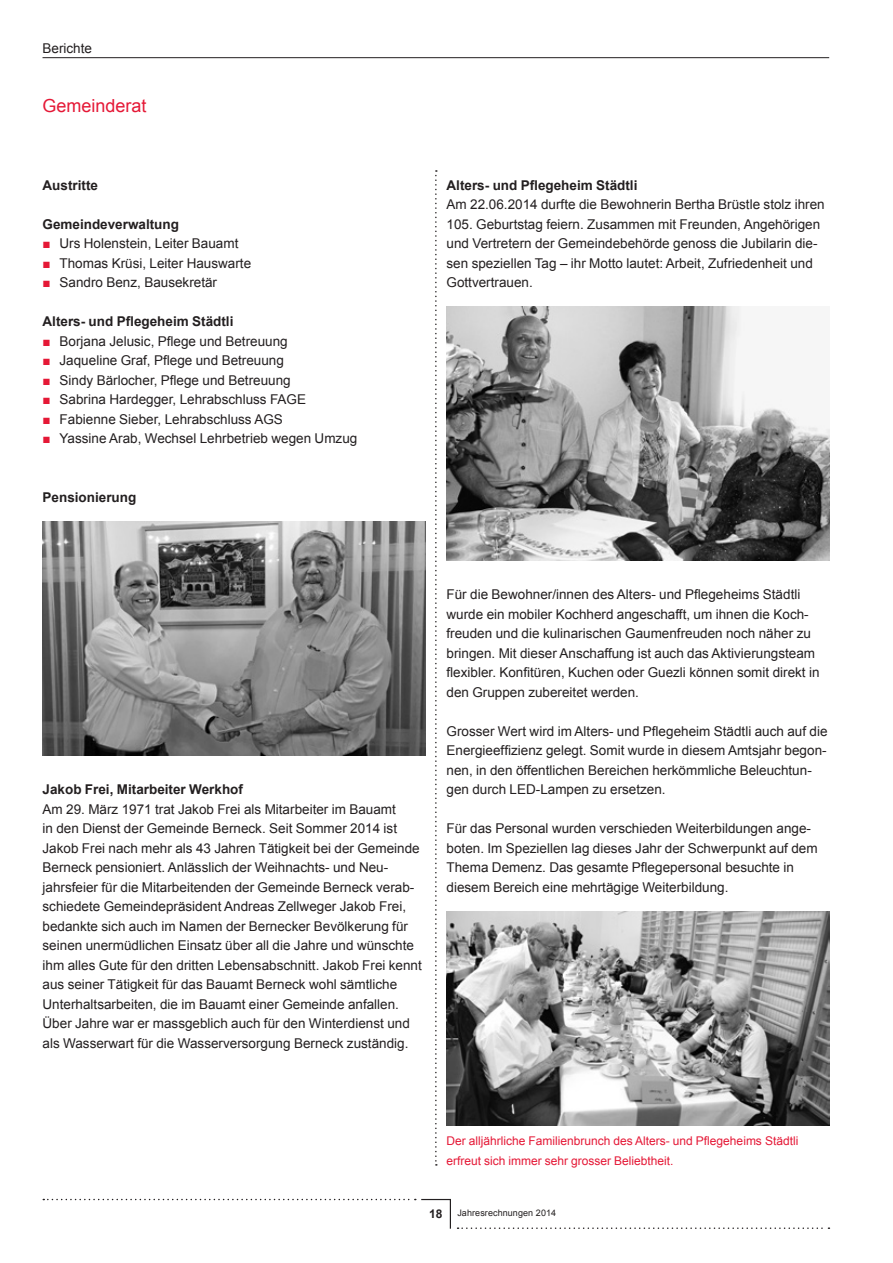
<style>
.page{position:relative;width:893px;height:1263px;background:#fff}
.page>*{position:absolute;margin:0;border:0;box-sizing:border-box;transform-origin:0 0}
.t1{font:18px "Arial";color:#e51836}
.t2{font:13.5px/19.5px "Arial";color:#231f20}
.t3{font:700 13.5px "Arial";color:#231f20}
.t4{font:12px/19.5px "Arial";color:#e51836}
.t5{font:9px "Arial";letter-spacing:.01em;color:#231f20}
.s1{color:#e51836}
.s2{font-weight:700;font-size:12px}
</style>
<div class="page">
<svg style="left:43px;top:1198px;width:408px;height:31px"></svg>
<svg style="left:458px;top:1227px;width:371px;height:2px"></svg>
<svg style="left:435px;top:170px;width:2px;height:995px"></svg>
<hr style="left:43px;top:57px;width:786px;height:1px;background:#231f20">
<img style="left:446px;top:911px;width:383px;height:215px">
<img style="left:446px;top:307px;width:383px;height:253px">
<img style="left:43px;top:521px;width:382px;height:234px">
<p class="t2" style="left:43px;top:39px;width:51px">Berichte</p>
<h1 class="t1" style="left:43px;top:94px;width:106px">Gemeinderat</h1>
<p class="t3" style="left:43px;top:176px;width:57px">Austritte</p>
<p class="t3" style="left:43px;top:215px;width:138px">Gemeindeverwaltung</p>
<p class="t2" style="left:43px;top:234px;width:197px"><span class="s1">■</span> Urs Holenstein, Leiter Bauamt</p>
<p class="t2" style="left:43px;top:253px;width:210px"><span class="s1">■</span> Thomas Krüsi, Leiter Hauswarte</p>
<p class="t2" style="left:43px;top:273px;width:176px"><span class="s1">■</span> Sandro Benz, Bausekretär</p>
<p class="t3" style="left:43px;top:313px;width:192px">Alters- und Pflegeheim Städtli</p>
<p class="t2" style="left:43px;top:331px;width:247px"><span class="s1">■</span> Borjana Jelusic, Pflege und Betreuung</p>
<p class="t2" style="left:43px;top:351px;width:243px"><span class="s1">■</span> Jaqueline Graf, Pflege und Betreuung</p>
<p class="t2" style="left:43px;top:370px;width:250px"><span class="s1">■</span> Sindy Bärlocher, Pflege und Betreuung</p>
<p class="t2" style="left:43px;top:390px;width:265px"><span class="s1">■</span> Sabrina Hardegger, Lehrabschluss FAGE</p>
<p class="t2" style="left:43px;top:409px;width:242px"><span class="s1">■</span> Fabienne Sieber, Lehrabschluss AGS</p>
<p class="t2" style="left:43px;top:429px;width:316px"><span class="s1">■</span> Yassine Arab, Wechsel Lehrbetrieb wegen Umzug</p>
<p class="t3" style="left:43px;top:488px;width:95px">Pensionierung</p>
<p class="t3" style="left:447px;top:176px;width:192px">Alters- und Pflegeheim Städtli</p>
<p class="t2" style="left:447px;top:195px;width:380px">Am 22.06.2014 durfte die Bewohnerin Bertha Brüstle stolz ihren 105. Geburtstag feiern. Zusammen mit Freunden, Angehörigen und Vertretern der Gemeindebehörde genoss die Jubilarin die&shy;sen speziellen Tag – ihr Motto lautet: Arbeit, Zufriedenheit und Gottvertrauen.</p>
<p class="t3" style="left:43px;top:781px;width:202px">Jakob Frei, Mitarbeiter Werkhof</p>
<p class="t2" style="left:43px;top:799px;width:381px">Am 29. März 1971 trat Jakob Frei als Mitarbeiter im Bauamt<br>in den Dienst der Gemeinde Berneck. Seit Sommer 2014 ist Jakob Frei nach mehr als 43 Jahren Tätigkeit bei der Gemeinde Berneck pensioniert. Anlässlich der Weihnachts- und Neu&shy;jahrsfeier für die Mitarbeitenden der Gemeinde Berneck verab&shy;schiedete Gemeindepräsident Andreas Zellweger Jakob Frei, bedankte sich auch im Namen der Bernecker Bevölkerung für seinen unermüdlichen Einsatz über all die Jahre und wünschte ihm alles Gute für den dritten Lebensabschnitt. Jakob Frei kennt aus seiner Tätigkeit für das Bauamt Berneck wohl sämtliche Unterhaltsarbeiten, die im Bauamt einer Gemeinde anfallen.<br>Über Jahre war er massgeblich auch für den Winterdienst und als Wasserwart für die Wasserversorgung Berneck zuständig.</p>
<p class="t2" style="left:447px;top:585px;width:374px">Für die Bewohner/innen des Alters- und Pflegeheims Städtli wurde ein mobiler Kochherd angeschafft, um ihnen die Koch&shy;freuden und die kulinarischen Gaumenfreuden noch näher zu bringen. Mit dieser Anschaffung ist auch das Aktivierungsteam flexibler. Konfitüren, Kuchen oder Guezli können somit direkt in den Gruppen zubereitet werden.</p>
<p class="t2" style="left:447px;top:721px;width:382px">Grosser Wert wird im Alters- und Pflegeheim Städtli auch auf die Energieeffizienz gelegt. Somit wurde in diesem Amtsjahr begon&shy;nen, in den öffentlichen Bereichen herkömmliche Beleuchtun&shy;gen durch LED-Lampen zu ersetzen.</p>
<p class="t2" style="left:447px;top:819px;width:373px">Für das Personal wurden verschieden Weiterbildungen ange&shy;boten. Im Speziellen lag dieses Jahr der Schwerpunkt auf dem Thema Demenz. Das gesamte Pflegepersonal besuchte in diesem Bereich eine mehrtägige Weiterbildung.</p>
<p class="t4" style="left:446px;top:1131px;width:353px">Der alljährliche Familienbrunch des Alters- und Pflegeheims Städtli erfreut sich immer sehr grosser Beliebtheit.</p>
<p class="t5" style="left:429px;top:1207px;width:129px"><span class="s2">18</span> Jahresrechnungen 2014</p>
</div>
